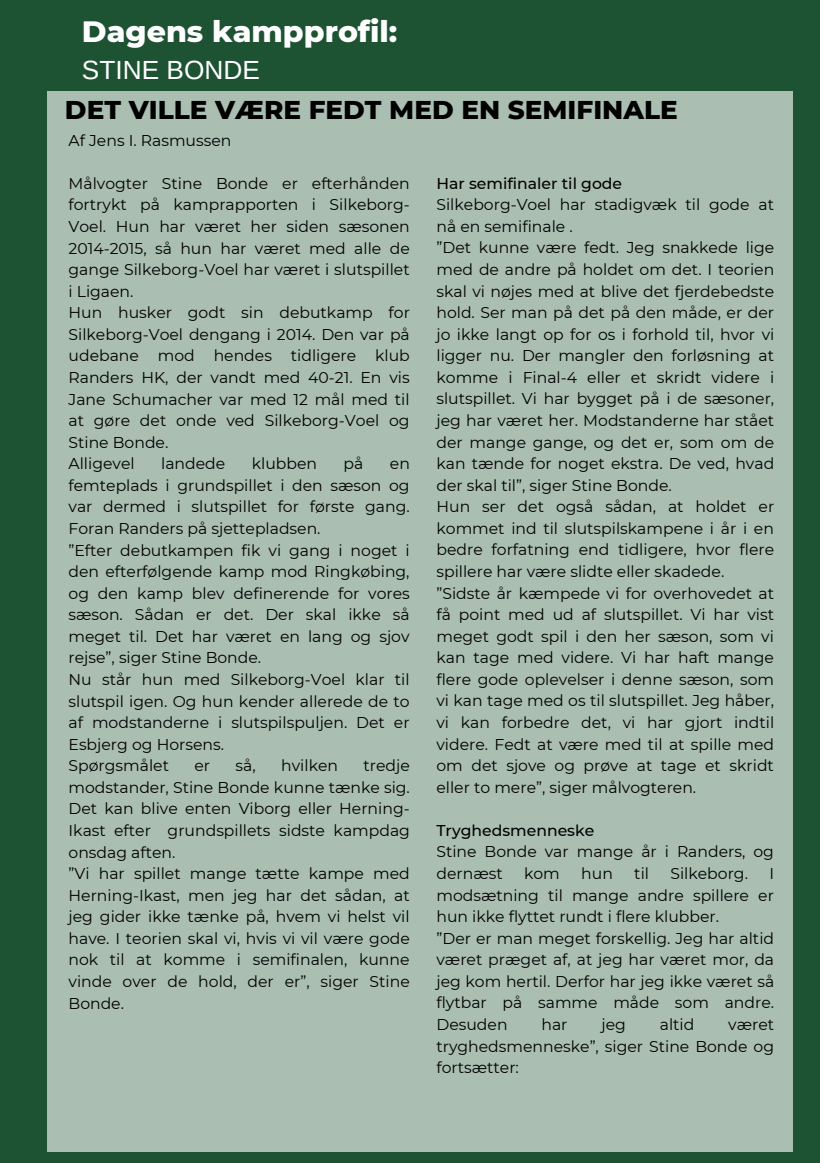
<style>
.page{position:relative;width:820px;height:1163px;background:#fff}
.page>*{position:absolute;margin:0;border:0;box-sizing:border-box;transform-origin:0 0}
.t1{font:800 30px "Montserrat";color:#fff}
.t2{font:800 26.25px "Montserrat";color:#000}
.t3{font:26.25px "Arimo";color:#fff}
.t4{font:15.62px/21.6px "Montserrat";color:#000}
.t5{font:500 15.62px "Montserrat";color:#000}
</style>
<div class="page">
<div style="left:0;top:0;width:819px;height:1162px;background:#1d5332"></div>
<div style="left:47px;top:91px;width:746px;height:1060px;background:#aabeb2"></div>
<h1 class="t1" style="left:82px;top:13px;width:317px">Dagens kampprofil:</h1>
<h2 class="t3" style="left:82px;top:55px;width:179px">STINE BONDE</h2>
<h2 class="t2" style="left:65px;top:93px;width:614px">DET VILLE VÆRE FEDT MED EN SEMIFINALE</h2>
<p class="t4" style="left:68px;top:129px;width:164px">Af Jens I. Rasmussen</p>
<p class="t4" style="left:68px;top:172px;width:343px">Målvogter Stine Bonde er efterhånden fortrykt på kamprapporten i Silkeborg-<br>Voel. Hun har været her siden sæsonen<br>2014-2015, så hun har været med alle de gange Silkeborg-Voel har været i slutspillet i Ligaen.<br>Hun husker godt sin debutkamp for<br>Silkeborg-Voel dengang i 2014. Den var på udebane mod hendes tidligere klub<br>Randers HK, der vandt med 40-21. En vis<br>Jane Schumacher var med 12 mål med til at gøre det onde ved Silkeborg-Voel og<br>Stine Bonde.<br>Alligevel</p>
<p class="t4" style="left:161px;top:453px;width:66px">landede</p>
<p class="t4" style="left:252px;top:453px;width:67px">klubben</p>
<p class="t4" style="left:343px;top:453px;width:21px">på</p>
<p class="t4" style="left:68px;top:453px;width:343px;text-indent:321px">en femteplads i grundspillet i den sæson og var dermed i slutspillet for første gang.<br>Foran Randers på sjettepladsen.<br>”Efter debutkampen fik vi gang i noget i den efterfølgende kamp mod Ringkøbing, og den kamp blev definerende for vores sæson. Sådan er det. Der skal ikke så meget til. Det har været en lang og sjov rejse”, siger Stine Bonde.<br>Nu står hun med Silkeborg-Voel klar til slutspil igen. Og hun kender allerede de to af modstanderne i slutspilspuljen. Det er<br>Esbjerg og Horsens.<br>Spørgsmålet</p>
<p class="t4" style="left:194px;top:755px;width:17px">er</p>
<p class="t4" style="left:235px;top:755px;width:22px">så,</p>
<p class="t4" style="left:281px;top:755px;width:58px">hvilken</p>
<p class="t4" style="left:68px;top:755px;width:343px;text-indent:295px">tredje modstander, Stine Bonde kunne tænke sig.<br>Det kan blive enten Viborg eller Herning-<br>Ikast efter grundspillets sidste kampdag onsdag aften.<br>”Vi har spillet mange tætte kampe med<br>Herning-Ikast, men jeg har det sådan, at jeg gider ikke tænke på, hvem vi helst vil have. I teorien skal vi, hvis vi vil være gode nok til at komme i semifinalen, kunne vinde over de hold, der er”, siger Stine<br>Bonde.</p>
<p class="t5" style="left:436px;top:173px;width:187px">Har semifinaler til gode</p>
<p class="t4" style="left:436px;top:194px;width:339px">Silkeborg-Voel har stadigvæk til gode at nå en semifinale .<br>”Det kunne være fedt. Jeg snakkede lige med de andre på holdet om det. I teorien skal vi nøjes med at blive det fjerdebedste hold. Ser man på det på den måde, er der jo ikke langt op for os i forhold til, hvor vi ligger nu. Der mangler den forløsning at komme i Final-4 eller et skridt videre i slutspillet. Vi har bygget på i de sæsoner, jeg har været her. Modstanderne har stået der mange gange, og det er, som om de kan tænde for noget ekstra. De ved, hvad der skal til”, siger Stine Bonde.<br>Hun ser det også sådan, at holdet er kommet ind til slutspilskampene i år i en bedre forfatning end tidligere, hvor flere spillere har være slidte eller skadede. ”Sidste år kæmpede vi for overhovedet at få point med ud af slutspillet. Vi har vist meget godt spil i den her sæson, som vi kan tage med videre. Vi har haft mange flere gode oplevelser i denne sæson, som vi kan tage med os til slutspillet. Jeg håber, vi kan forbedre det, vi har gjort indtil videre. Fedt at være med til at spille med om det sjove og prøve at tage et skridt eller to mere”, siger målvogteren.</p>
<p class="t5" style="left:436px;top:820px;width:159px">Tryghedsmenneske</p>
<p class="t4" style="left:436px;top:841px;width:339px">Stine Bonde var mange år i Randers, og dernæst</p>
<p class="t4" style="left:524px;top:862px;width:37px">kom</p>
<p class="t4" style="left:581px;top:862px;width:33px">hun</p>
<p class="t4" style="left:634px;top:862px;width:16px">til</p>
<p class="t4" style="left:670px;top:862px;width:79px">Silkeborg.</p>
<p class="t4" style="left:436px;top:862px;width:339px;text-indent:333px">I modsætning til mange andre spillere er hun ikke flyttet rundt i flere klubber.<br>”Der er man meget forskellig. Jeg har altid været præget af, at jeg har været mor, da jeg kom hertil. Derfor har jeg ikke været så flytbar på samme måde som andre.<br>Desuden</p>
<p class="t4" style="left:541px;top:1013px;width:28px">har</p>
<p class="t4" style="left:601px;top:1013px;width:26px">jeg</p>
<p class="t4" style="left:659px;top:1013px;width:36px">altid</p>
<p class="t4" style="left:436px;top:1013px;width:339px;text-align:justify;text-indent:292px">været tryghedsmenneske”, siger Stine Bonde og fortsætter:</p>
</div>
